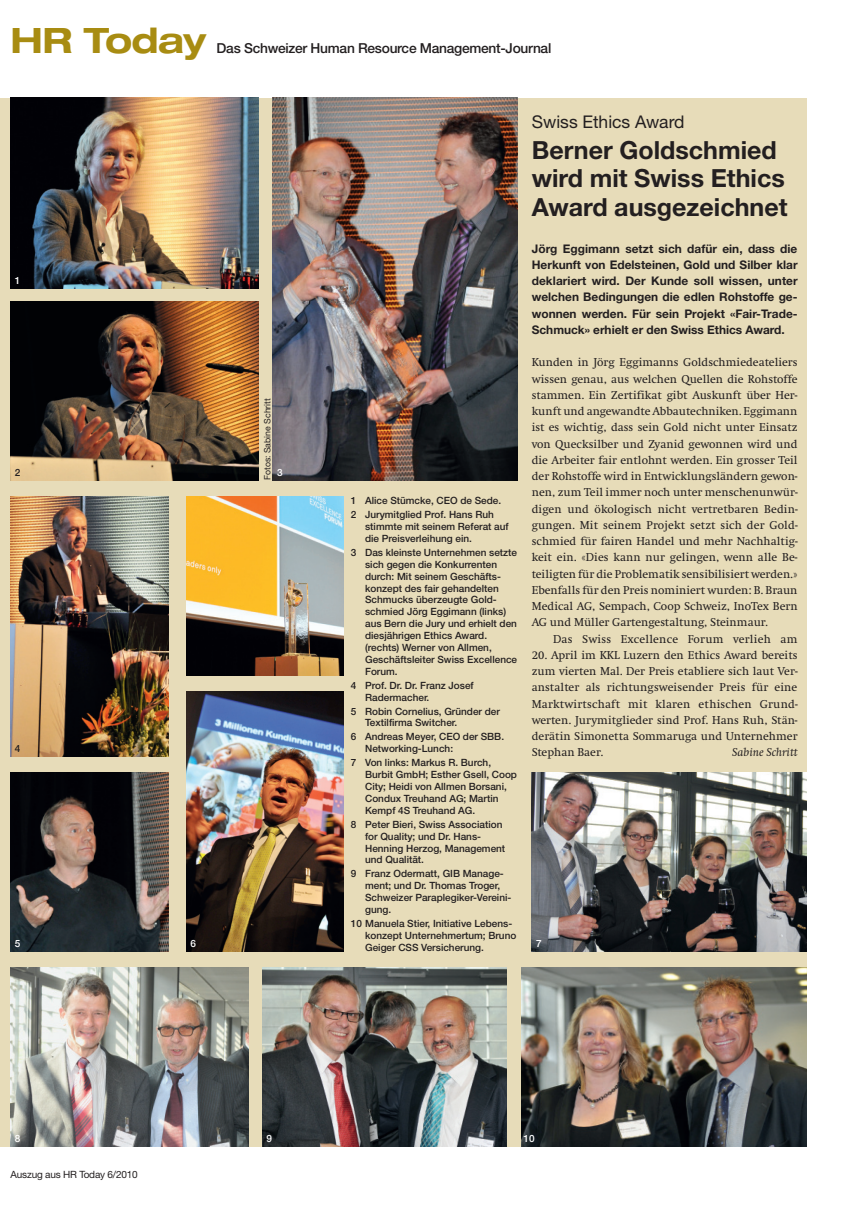
<style>
.page{position:relative;width:865px;height:1205px;background:#fff}
.page>*{position:absolute;margin:0;border:0;box-sizing:border-box;transform-origin:0 0}
.t1{font:700 expanded 35px "Helvetica Neue LT";letter-spacing:-.02em;color:#a88c12}
.t2{font:700 25px/28.8px "Helvetica Neue LT";color:#231f20}
.t3{font:17.5px "Helvetica Neue LT";color:#231f20}
.t4{font:500 13.75px "Helvetica Neue LT";letter-spacing:-.02em;color:#231f20}
.t5{font:11.88px/16.2px "Swift EF";color:#231f20;text-align:justify}
.t6{font:700 11.88px/16.2px "Helvetica Neue LT";color:#231f20;text-align:justify}
.t7{font:italic 11.88px "Swift EF";color:#231f20}
.t8{font:500 10px/11.9px "Helvetica Neue LT";color:#231f20}
.t9{font:10px "Helvetica Neue LT";letter-spacing:-.02em;color:#231f20}
.t10{font:500 10px "Helvetica Neue LT";color:#fff}
.t11{font:8.75px "Helvetica Neue LT";color:#231f20}
</style>
<div class="page">
<div style="left:0;top:98px;width:806px;height:1048px;background:#e7dcb9"></div>
<img style="left:11px;top:97px;width:248px;height:192px">
<img style="left:186px;top:691px;width:158px;height:260px">
<img style="left:11px;top:301px;width:248px;height:179px">
<img style="left:273px;top:97px;width:244px;height:383px">
<img style="left:186px;top:496px;width:158px;height:179px">
<img style="left:521px;top:968px;width:285px;height:178px">
<img style="left:531px;top:773px;width:275px;height:178px">
<img style="left:262px;top:968px;width:245px;height:178px">
<img style="left:11px;top:773px;width:157px;height:178px">
<img style="left:11px;top:496px;width:157px;height:260px">
<img style="left:11px;top:968px;width:237px;height:178px">
<h1 class="t1" style="left:11px;top:19px;width:197px">HR Today</h1>
<p class="t4" style="left:217px;top:40px;width:336px">Das Schweizer Human Resource Management-Journal</p>
<h3 class="t3" style="left:531px;top:112px;width:154px">Swiss Ethics Award</h3>
<h2 class="t2" style="left:531px;top:135px;width:257px">Berner Goldschmied wird mit Swiss Ethics<br>Award ausgezeichnet</h2>
<p class="t6" style="left:531px;top:240px;width:267px">Jörg Eggimann setzt sich dafür ein, dass die Herkunft von Edelsteinen, Gold und Silber klar deklariert wird. Der Kunde soll wissen, unter welchen Bedingungen die edlen Rohstoffe ge&shy;wonnen werden. Für sein Projekt «Fair-Trade-Schmuck» erhielt er den Swiss Ethics Award.</p>
<p class="t5" style="left:531px;top:355px;width:267px">Kunden in Jörg Eggimanns Goldschmiedeateliers wissen genau, aus welchen Quellen die Rohstoffe stammen. Ein Zertifikat gibt Auskunft über Her&shy;kunft und angewandte Abbautechniken. Eggimann ist es wichtig, dass sein Gold nicht unter Einsatz von Quecksilber und Zyanid gewonnen wird und die Arbeiter fair entlohnt werden. Ein grosser Teil der Rohstoffe wird in Entwicklungsländern gewon&shy;nen, zum Teil immer noch unter menschenunwür&shy;digen und ökologisch nicht vertretbaren Bedin&shy;gungen. Mit seinem Projekt setzt sich der Gold&shy;schmied für fairen Handel und mehr Nachhaltig&shy;keit ein. «Dies kann nur gelingen, wenn alle Be&shy;teiligten für die Problematik sensibilisiert werden.» Ebenfalls für den Preis nominiert wurden: B. Braun Medical AG, Sempach, Coop Schweiz, InoTex Bern AG und Müller Gartengestaltung, Steinmaur.</p>
<p class="t5" style="left:553px;top:631px;width:246px">Das Swiss Excellence Forum verlieh am</p>
<p class="t5" style="left:531px;top:647px;width:267px">20. April im KKL Luzern den Ethics Award bereits zum vierten Mal. Der Preis etabliere sich laut Ver&shy;anstalter als richtungsweisender Preis für eine Marktwirtschaft mit klaren ethischen Grund&shy;werten. Jurymitglieder sind Prof. Hans Ruh, Stän&shy;derätin Simonetta Sommaruga und Unternehmer Stephan Baer.</p>
<p class="t10" style="left:15px;top:274px;width:7px">1</p>
<p class="t11" style="left:262px;top:480px;width:83px;rotate:-90deg">Fotos: Sabine Schritt</p>
<p class="t8" style="left:15px;top:466px;width:7px">2</p>
<p class="t10" style="left:277px;top:466px;width:7px">3</p>
<p class="t8" style="left:351px;top:493px;width:152px;line-height:14px">1 Alice Stümcke, CEO de Sede.<br>2 Jurymitglied Prof. Hans Ruh</p>
<p class="t8" style="left:365px;top:520px;width:145px">stimmte mit seinem Referat auf die Preisverleihung ein.</p>
<p class="t8" style="left:365px;top:546px;width:154px;text-indent:-14px">3 Das kleinste Unternehmen setzte sich gegen die Konkurrenten durch: Mit seinem Geschäfts&shy;konzept des fair gehandelten<br>Schmucks überzeugte Gold&shy;schmied Jörg Eggimann (links) aus Bern die Jury und erhielt den diesjährigen Ethics Award. (rechts) Werner von Allmen,<br>Geschäftsleiter Swiss Excellence<br>Forum.</p>
<p class="t8" style="left:365px;top:679px;width:110px;text-indent:-14px">4 Prof. Dr. Dr. Franz Josef<br>Radermacher.</p>
<p class="t8" style="left:365px;top:705px;width:136px;text-indent:-14px">5 Robin Cornelius, Gründer der<br>Textilfirma Switcher.</p>
<p class="t8" style="left:365px;top:731px;width:140px;text-indent:-14px">6 Andreas Meyer, CEO der SBB.<br>Networking-Lunch:</p>
<p class="t8" style="left:365px;top:757px;width:153px;text-indent:-14px">7 Von links: Markus R. Burch,<br>Burbit GmbH; Esther Gsell, Coop<br>City; Heidi von Allmen Borsani,<br>Condux Treuhand AG; Martin<br>Kempf 4S Treuhand AG.</p>
<p class="t8" style="left:365px;top:818px;width:142px;text-indent:-14px">8 Peter Bieri, Swiss Association for Quality; und Dr. Hans-<br>Henning Herzog, Management und Qualität.</p>
<p class="t8" style="left:365px;top:868px;width:148px;text-indent:-14px">9 Franz Odermatt, GIB Manage&shy;ment; und Dr. Thomas Troger,<br>Schweizer Paraplegiker-Vereini&shy;gung.</p>
<p class="t8" style="left:365px;top:917px;width:153px;text-indent:-14px">10 Manuela Stier, Initiative Lebens&shy;konzept Unternehmertum; Bruno<br>Geiger CSS Versicherung.</p>
<p class="t8" style="left:15px;top:742px;width:7px">4</p>
<p class="t7" style="left:732px;top:746px;width:67px">Sabine Schritt</p>
<p class="t10" style="left:190px;top:938px;width:7px">6</p>
<p class="t10" style="left:15px;top:938px;width:7px">5</p>
<p class="t10" style="left:536px;top:938px;width:7px">7</p>
<p class="t10" style="left:15px;top:1133px;width:7px">6</p>
<p class="t10" style="left:267px;top:1133px;width:7px">9</p>
<p class="t10" style="left:523px;top:1133px;width:13px">10</p>
<p class="t10" style="left:15px;top:1133px;width:7px">8</p>
<p class="t9" style="left:11px;top:1168px;width:129px">Auszug aus HR Today 6/2010</p>
</div>
